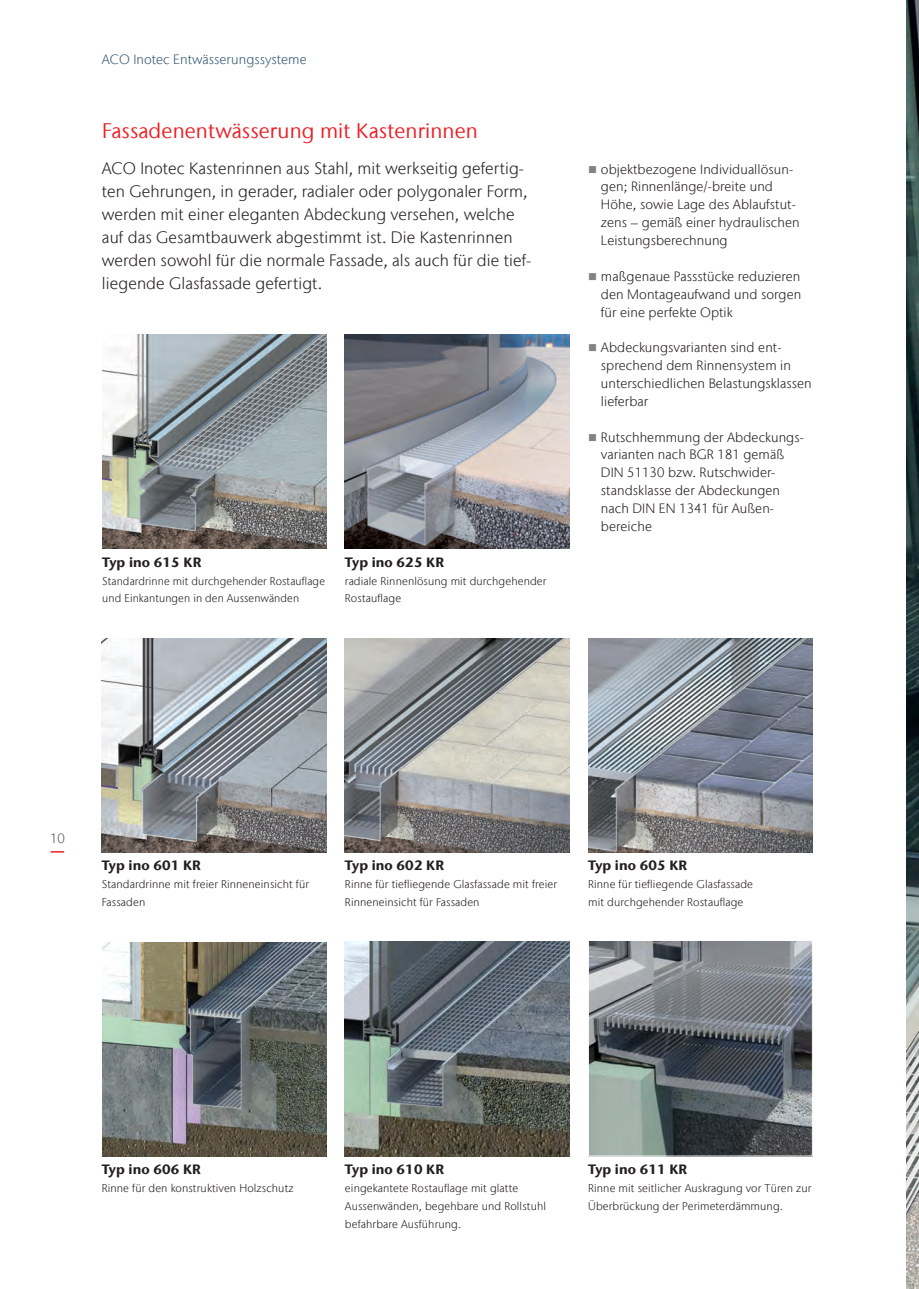
<style>
.page{position:relative;width:919px;height:1289px;background:#fff}
.page>*{position:absolute;margin:0;border:0;box-sizing:border-box;transform-origin:0 0}
.Intermediate_heading{font:21px "Stone Sans IIITC Com";letter-spacing:.005em;color:#ee1d23}
.Introduction_text{font:300 16.5px/23.1px "Stone Sans IIITC Com";letter-spacing:.005em;color:#231f20}
.t1{font:300 13.5px/17.9px "Stone Sans IIITC Com";letter-spacing:.005em;color:#231f20}
.Subheadline{font:700 13.5px "Stone Sans IIITC Com";letter-spacing:.005em;color:#231f20}
.t2{font:300 13.5px "Stone Sans IIITC Com";letter-spacing:.005em;color:#335875}
.t3{font:300 13.5px "Stone Sans IIITC Com";color:#545659}
.t4{font:300 11.25px/17.9px "Stone Sans IIITC Com";letter-spacing:.01em;color:#231f20}
.s1{color:#808285}
</style>
<div class="page">
<img style="left:906px;top:0;width:12px;height:1288px">
<img style="left:345px;top:334px;width:224px;height:215px">
<img style="left:102px;top:334px;width:224px;height:215px">
<img style="left:588px;top:638px;width:224px;height:214px">
<img style="left:345px;top:638px;width:224px;height:214px">
<img style="left:102px;top:638px;width:224px;height:214px">
<img style="left:345px;top:941px;width:224px;height:214px">
<svg style="left:588px;top:941px;width:224px;height:215px;background:#6f767a"></svg>
<img style="left:102px;top:942px;width:224px;height:213px">
<svg style="left:51px;top:851px;width:13px;height:1px"></svg>
<p class="t2" style="left:102px;top:51px;width:206px">ACO Inotec Entwässerungssysteme</p>
<p class="Intermediate_heading" style="left:102px;top:117px;width:377px">Fassadenentwässerung mit Kastenrinnen</p>
<p class="Introduction_text" style="left:102px;top:156px;width:430px">ACO Inotec Kastenrinnen aus Stahl, mit werkseitig gefertig&shy;ten Gehrungen, in gerader, radialer oder polygonaler Form, werden mit einer eleganten Abdeckung versehen, welche auf das Gesamtbauwerk abgestimmt ist. Die Kastenrinnen werden sowohl für die normale Fassade, als auch für die tief&shy;liegende Glasfassade gefertigt.</p>
<p class="t1" style="left:601px;top:160px;width:200px;text-indent:-13px"><span class="s1">■</span> objektbezogene Individuallösun&shy;gen; Rinnenlänge/-breite und<br>Höhe, sowie Lage des Ablaufstut&shy;zens – gemäß einer hydraulischen<br>Leistungsberechnung</p>
<p class="t1" style="left:601px;top:267px;width:202px;text-align:justify;text-indent:-13px"><span class="s1">■</span> maßgenaue Passstücke reduzieren den Montageaufwand und sorgen für eine perfekte Optik</p>
<p class="t1" style="left:601px;top:338px;width:212px;text-indent:-13px"><span class="s1">■</span> Abdeckungsvarianten sind ent&shy;sprechend dem Rinnensystem in unterschiedlichen Belastungsklassen lieferbar</p>
<p class="t1" style="left:601px;top:428px;width:204px;text-indent:-13px"><span class="s1">■</span> Rutschhemmung der Abdeckungs&shy;varianten nach BGR 181 gemäß<br>DIN 51130 bzw. Rutschwider&shy;standsklasse der Abdeckungen nach DIN EN 1341 für Außen&shy;bereiche</p>
<p class="Subheadline" style="left:102px;top:553px;width:101px">Typ ino 615 KR</p>
<p class="t4" style="left:102px;top:571px;width:224px">Standardrinne mit durchgehender Rostauflage und Einkantungen in den Aussenwänden</p>
<p class="Subheadline" style="left:345px;top:553px;width:101px">Typ ino 625 KR</p>
<p class="t4" style="left:345px;top:571px;width:203px">radiale Rinnenlösung mit durchgehender<br>Rostauflage</p>
<p class="t3" style="left:50px;top:829px;width:16px">10</p>
<p class="Subheadline" style="left:102px;top:857px;width:101px">Typ ino 601 KR</p>
<p class="t4" style="left:102px;top:875px;width:209px">Standardrinne mit freier Rinneneinsicht für<br>Fassaden</p>
<p class="Subheadline" style="left:345px;top:857px;width:101px">Typ ino 602 KR</p>
<p class="t4" style="left:345px;top:875px;width:213px">Rinne für tiefliegende Glasfassade mit freier<br>Rinneneinsicht für Fassaden</p>
<p class="Subheadline" style="left:588px;top:857px;width:101px">Typ ino 605 KR</p>
<p class="t4" style="left:588px;top:875px;width:166px">Rinne für tiefliegende Glasfassade</p>
<p class="t4" style="left:588px;top:893px;width:157px">mit durchgehender Rostauflage</p>
<p class="Subheadline" style="left:102px;top:1160px;width:101px">Typ ino 606 KR</p>
<p class="t4" style="left:102px;top:1179px;width:193px">Rinne für den konstruktiven Holzschutz</p>
<p class="Subheadline" style="left:345px;top:1160px;width:101px">Typ ino 610 KR</p>
<p class="t4" style="left:345px;top:1179px;width:202px">eingekantete Rostauflage mit glatte<br>Aussenwänden, begehbare und Rollstuhl befahrbare Ausführung.</p>
<p class="Subheadline" style="left:588px;top:1160px;width:101px">Typ ino 611 KR</p>
<p class="t4" style="left:588px;top:1179px;width:225px">Rinne mit seitlicher Auskragung vor Türen zur<br>Überbrückung der Perimeterdämmung.</p>
</div>
